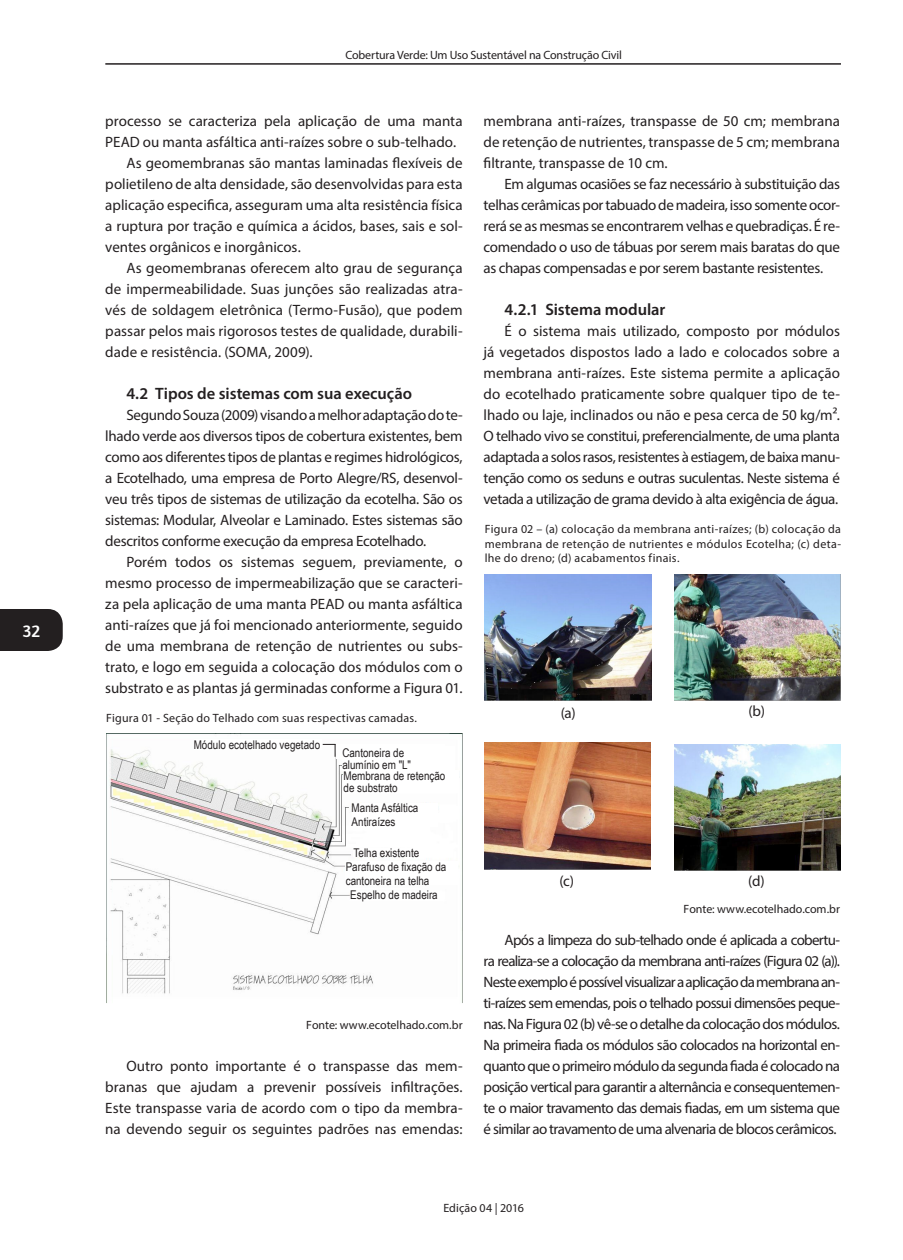
<style>
.page{position:relative;width:903px;height:1260px;background:#fff}
.page>*{position:absolute;margin:0;border:0;box-sizing:border-box;transform-origin:0 0}
.t1{font:18px "Amaranth";color:#fff}
.sub_subtitulo{font:600 16.5px "Myriad Pro";letter-spacing:-.005em;color:#231f20}
.texto{font:15px/21px "Myriad Pro";letter-spacing:-.005em;color:#231f20;text-align:justify}
.figura_e_legenda_ima{font:15px "Myriad Pro";color:#231f20}
.figura_e_legenda_ima-2{font:12px/14.4px "Myriad Pro";letter-spacing:.025em;color:#231f20;text-align:justify}
.t2{font:12px "Arial Narrow";color:#231f20}
.fonte_imagens{font:12px "Myriad Pro";color:#231f20}
.nome_artigo_e_autor{font:12px "Myriad Pro";letter-spacing:-.01em;color:#231f20}
.texto-2{font:12px "Myriad Pro";letter-spacing:.005em;color:#231f20}
</style>
<div class="page">
<div style="left:0;top:609px;width:63px;height:42px;background:#231f20"></div>
<hr style="left:105px;top:63px;width:736px;height:2px;background:#231f20">
<img style="left:106px;top:733px;width:357px;height:270px">
<div style="left:194px;top:739px;width:128px;height:11px;background:#fff"></div>
<div style="left:354px;top:848px;width:65px;height:9px;background:#fff"></div>
<div style="left:350px;top:891px;width:88px;height:8px;background:#fff"></div>
<div style="left:346px;top:862px;width:112px;height:23px;background:#fff"></div>
<div style="left:344px;top:771px;width:115px;height:22px;background:#fff"></div>
<div style="left:352px;top:803px;width:85px;height:23px;background:#fff"></div>
<svg style="left:323px;top:744px;width:13px;height:13px"></svg>
<div style="left:336px;top:744px;width:108px;height:15px;background:#fff"></div>
<div style="left:342px;top:747px;width:112px;height:23px;background:#fff"></div>
<img style="left:485px;top:575px;width:167px;height:126px">
<img style="left:674px;top:575px;width:166px;height:126px">
<img style="left:484px;top:743px;width:167px;height:126px">
<img style="left:674px;top:744px;width:166px;height:126px">
<p class="t1" style="left:22px;top:620px;width:19px">32</p>
<p class="nome_artigo_e_autor" style="left:345px;top:47px;width:278px">Cobertura Verde: Um Uso Sustentável na Construção Civil</p>
<p class="texto" style="left:105px;top:110px;width:359px">processo se caracteriza pela aplicação de uma manta<br>PEAD ou manta asfáltica anti-raízes sobre o sub-telhado.</p>
<p class="texto" style="left:105px;top:152px;width:359px;text-indent:21px">As geomembranas são mantas laminadas flexíveis de polietileno de alta densidade, são desenvolvidas para esta aplicação especifica, asseguram uma alta resistência física a ruptura por tração e química a ácidos, bases, sais e sol&shy;ventes orgânicos e inorgânicos.</p>
<p class="texto" style="left:105px;top:257px;width:359px;text-indent:21px">As geomembranas oferecem alto grau de segurança de impermeabilidade. Suas junções são realizadas atra&shy;vés de soldagem eletrônica (Termo-Fusão), que podem passar pelos mais rigorosos testes de qualidade, durabili&shy;dade e resistência. (SOMA, 2009).</p>
<p class="sub_subtitulo" style="left:126px;top:383px;width:287px">4.2 Tipos de sistemas com sua execução</p>
<p class="texto" style="left:105px;top:404px;width:359px;text-indent:21px">Segundo Souza (2009) visando a melhor adaptação do te&shy;lhado verde aos diversos tipos de cobertura existentes, bem como aos diferentes tipos de plantas e regimes hidrológicos, a Ecotelhado, uma empresa de Porto Alegre/RS, desenvol&shy;veu três tipos de sistemas de utilização da ecotelha. São os sistemas: Modular, Alveolar e Laminado. Estes sistemas são descritos conforme execução da empresa Ecotelhado.</p>
<p class="texto" style="left:105px;top:551px;width:359px;text-indent:21px">Porém todos os sistemas seguem, previamente, o mesmo processo de impermeabilização que se caracteri&shy;za pela aplicação de uma manta PEAD ou manta asfáltica anti-raízes que já foi mencionado anteriormente, seguido de uma membrana de retenção de nutrientes ou subs&shy;trato, e logo em seguida a colocação dos módulos com o substrato e as plantas já germinadas conforme a Figura 01.</p>
<p class="figura_e_legenda_ima-2" style="left:106px;top:711px;width:312px">Figura 01 - Seção do Telhado com suas respectivas camadas.</p>
<p class="t2" style="left:194px;top:736px;width:128px">Módulo ecotelhado vegetado</p>
<p class="t2" style="left:342px;top:744px;width:63px">Cantoneira de</p>
<p class="t2" style="left:342px;top:756px;width:70px">alumínio em "L"</p>
<p class="t2" style="left:344px;top:767px;width:103px">Membrana de retenção</p>
<p class="t2" style="left:344px;top:779px;width:56px">de substrato</p>
<p class="t2" style="left:352px;top:799px;width:68px">Manta Asfáltica</p>
<p class="t2" style="left:352px;top:813px;width:45px">Antiraízes</p>
<p class="t2" style="left:354px;top:844px;width:67px">Telha existente</p>
<p class="t2" style="left:350px;top:886px;width:89px">Espelho de madeira</p>
<p class="t2" style="left:346px;top:857px;width:102px">Parafuso de fixação da</p>
<p class="t2" style="left:346px;top:872px;width:85px">cantoneira na telha</p>
<p class="fonte_imagens" style="left:306px;top:1018px;width:158px">Fonte: www.ecotelhado.com.br</p>
<p class="texto" style="left:105px;top:1055px;width:359px;text-indent:21px">Outro ponto importante é o transpasse das mem&shy;branas que ajudam a prevenir possíveis infiltrações.<br>Este transpasse varia de acordo com o tipo da membra&shy;na devendo seguir os seguintes padrões nas emendas:</p>
<p class="texto" style="left:484px;top:110px;width:358px">membrana anti-raízes, transpasse de 50 cm; membrana de retenção de nutrientes, transpasse de 5 cm; membrana filtrante, transpasse de 10 cm.</p>
<p class="texto" style="left:484px;top:173px;width:358px;text-indent:21px">Em algumas ocasiões se faz necessário à substituição das telhas cerâmicas por tabuado de madeira, isso somente ocor&shy;rerá se as mesmas se encontrarem velhas e quebradiças. É re&shy;comendado o uso de tábuas por serem mais baratas do que as chapas compensadas e por serem bastante resistentes.</p>
<p class="sub_subtitulo" style="left:505px;top:299px;width:162px">4.2.1 Sistema modular</p>
<p class="texto" style="left:484px;top:320px;width:358px;text-indent:21px">É o sistema mais utilizado, composto por módulos já vegetados dispostos lado a lado e colocados sobre a membrana anti-raízes. Este sistema permite a aplicação do ecotelhado praticamente sobre qualquer tipo de te&shy;lhado ou laje, inclinados ou não e pesa cerca de 50 kg/m².<br>O telhado vivo se constitui, preferencialmente, de uma planta adaptada a solos rasos, resistentes à estiagem, de baixa manu&shy;tenção como os seduns e outras suculentas. Neste sistema é vetada a utilização de grama devido à alta exigência de água.</p>
<p class="figura_e_legenda_ima-2" style="left:485px;top:522px;width:358px">Figura 02 – (a) colocação da membrana anti-raízes; (b) colocação da membrana de retenção de nutrientes e módulos Ecotelha; (c) deta&shy;lhe do dreno; (d) acabamentos finais.</p>
<p class="figura_e_legenda_ima" style="left:561px;top:704px;width:16px">(a)</p>
<p class="figura_e_legenda_ima" style="left:748px;top:702px;width:18px">(b)</p>
<p class="figura_e_legenda_ima" style="left:559px;top:871px;width:16px">(c)</p>
<p class="figura_e_legenda_ima" style="left:748px;top:871px;width:18px">(d)</p>
<p class="fonte_imagens" style="left:684px;top:902px;width:158px">Fonte: www.ecotelhado.com.br</p>
<p class="texto" style="left:484px;top:929px;width:358px;text-indent:21px">Após a limpeza do sub-telhado onde é aplicada a cobertu&shy;ra realiza-se a colocação da membrana anti-raízes (Figura 02 (a)).<br>Neste exemplo é possível visualizar a aplicação da membrana an&shy;ti-raízes sem emendas, pois o telhado possui dimensões peque&shy;nas. Na Figura 02 (b) vê-se o detalhe da colocação dos módulos.<br>Na primeira fiada os módulos são colocados na horizontal en&shy;quanto que o primeiro módulo da segunda fiada é colocado na posição vertical para garantir a alternância e consequentemen&shy;te o maior travamento das demais fiadas, em um sistema que é similar ao travamento de uma alvenaria de blocos cerâmicos.</p>
<p class="texto-2" style="left:443px;top:1200px;width:82px">Edição 04 | 2016</p>
</div>
